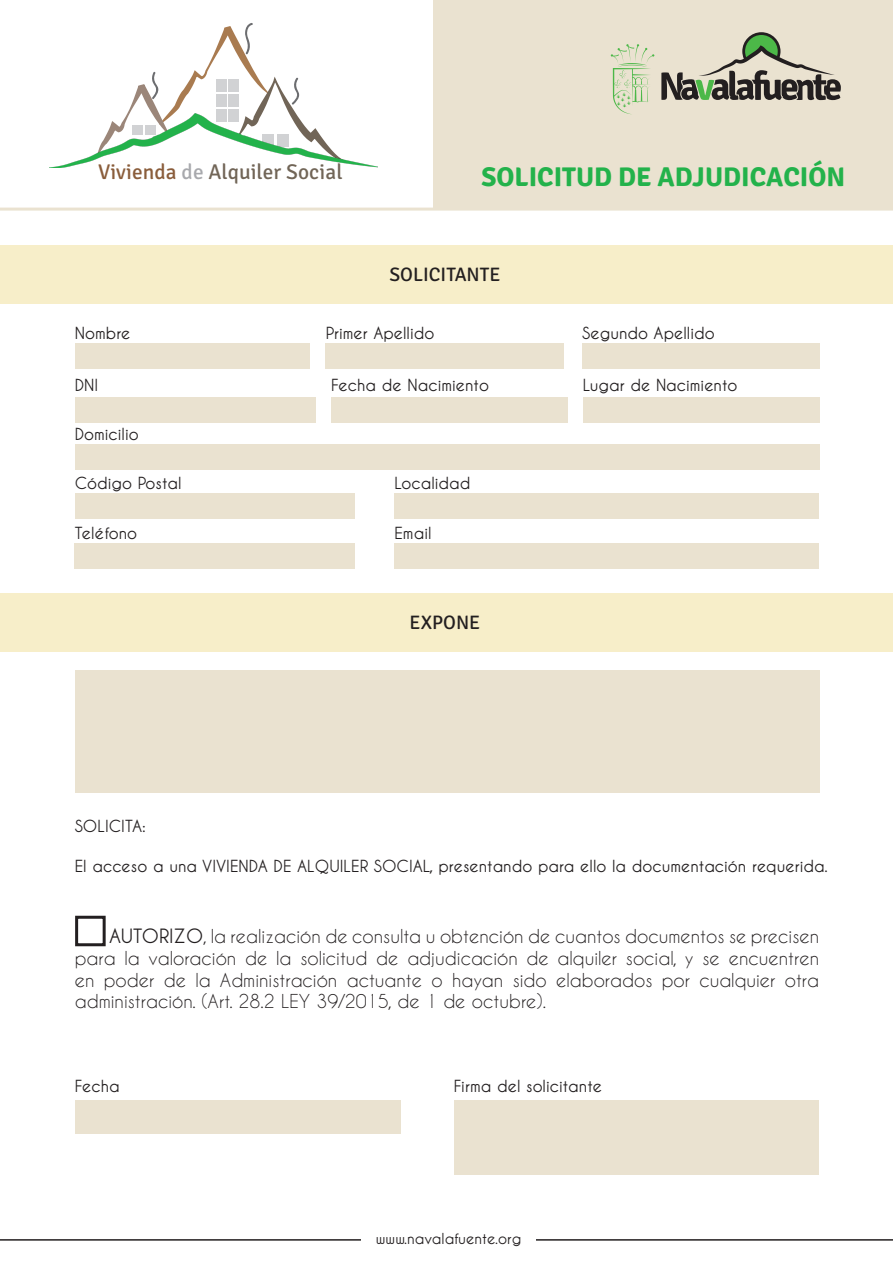
<style>
.page{position:relative;width:893px;height:1263px;background:#fff}
.page>*{position:absolute;margin:0;border:0;box-sizing:border-box;transform-origin:0 0}
.t1{font:700 27px "Signika";color:#23b24b}
.t2{font:21.3px "Signika";letter-spacing:.005em;color:#716557}
.t3{font:19.5px "Signika";color:#231f20}
.t4{font:18px/21.6px "Caviar Dreams";color:#231f20;text-align:justify}
.t5{font:700 16.5px "Caviar Dreams";color:#231f20}
.t6{font:700 15px "Caviar Dreams";color:#231f20}
.s1{color:#8a5d3b}
.s2{color:#a8a9ad}
.s3{font-weight:700;font-size:19.5px}
</style>
<div class="page">
<hr style="left:0;top:208px;width:893px;height:3px;background:#eae2d0">
<div style="left:434px;top:0;width:459px;height:208px;background:#eae2d0"></div>
<div style="left:75px;top:343px;width:234px;height:26px;background:#eae2d0"></div>
<div style="left:75px;top:444px;width:744px;height:26px;background:#eae2d0"></div>
<div style="left:75px;top:493px;width:279px;height:26px;background:#eae2d0"></div>
<div style="left:394px;top:493px;width:425px;height:26px;background:#eae2d0"></div>
<div style="left:75px;top:543px;width:280px;height:26px;background:#eae2d0"></div>
<div style="left:394px;top:543px;width:425px;height:26px;background:#eae2d0"></div>
<div style="left:75px;top:397px;width:241px;height:25px;background:#eae2d0"></div>
<div style="left:331px;top:397px;width:237px;height:25px;background:#eae2d0"></div>
<div style="left:583px;top:397px;width:237px;height:25px;background:#eae2d0"></div>
<div style="left:326px;top:343px;width:238px;height:26px;background:#eae2d0"></div>
<div style="left:582px;top:343px;width:238px;height:26px;background:#eae2d0"></div>
<div style="left:0;top:245px;width:893px;height:58px;background:#f7eec9"></div>
<div style="left:0;top:593px;width:893px;height:58px;background:#f7eec9"></div>
<svg style="left:611px;top:44px;width:43px;height:70px"></svg>
<svg style="left:661px;top:32px;width:180px;height:68px"></svg>
<svg style="left:127px;top:23px;width:173px;height:90px"></svg>
<img style="left:50px;top:113px;width:328px;height:55px">
<div style="left:75px;top:1100px;width:326px;height:33px;background:#eae2d0"></div>
<div style="left:454px;top:1100px;width:364px;height:74px;background:#eae2d0"></div>
<div style="left:75px;top:671px;width:744px;height:122px;background:#eae2d0"></div>
<hr style="left:0;top:1239px;width:893px;height:1px;background:#231f20">
<div style="left:361px;top:1233px;width:175px;height:13px;background:#fff"></div>
<div style="left:75px;top:916px;width:31px;height:30px;border:3px solid #231f20"></div>
<p class="t2" style="left:98px;top:160px;width:246px"><span class="s1">Vivienda</span> <span class="s2">de</span> Alquiler Social</p>
<p class="t1" style="left:482px;top:160px;width:365px">SOLICITUD DE ADJUDICACIÓN</p>
<p class="t3" style="left:389px;top:263px;width:113px">SOLICITANTE</p>
<p class="t5" style="left:75px;top:324px;width:57px">Nombre</p>
<p class="t5" style="left:326px;top:324px;width:110px">Primer Apellido</p>
<p class="t5" style="left:582px;top:324px;width:134px">Segundo Apellido</p>
<p class="t5" style="left:75px;top:375px;width:25px">DNI</p>
<p class="t5" style="left:331px;top:375px;width:159px">Fecha de Nacimiento</p>
<p class="t5" style="left:583px;top:375px;width:156px">Lugar de Nacimiento</p>
<p class="t5" style="left:75px;top:425px;width:65px">Domicilio</p>
<p class="t5" style="left:75px;top:474px;width:108px">Código Postal</p>
<p class="t5" style="left:394px;top:474px;width:77px">Localidad</p>
<p class="t5" style="left:75px;top:524px;width:64px">Teléfono</p>
<p class="t5" style="left:394px;top:524px;width:38px">Email</p>
<p class="t3" style="left:410px;top:611px;width:72px">EXPONE</p>
<p class="t5" style="left:75px;top:817px;width:72px">SOLICITA:</p>
<p class="t5" style="left:75px;top:856px;width:754px">El acceso a una VIVIENDA DE ALQUILER SOCIAL, presentando para ello la documentación requerida.</p>
<p class="t4" style="left:75px;top:926px;width:746px;text-indent:34px"><span class="s3">AUTORIZO</span>, la realización de consulta u obtención de cuantos documentos se precisen para la valoración de la solicitud de adjudicación de alquiler social, y se encuentren en poder de la Administración actuante o hayan sido elaborados por cualquier otra administración. (Art. 28.2 LEY 39/2015, de 1 de octubre).</p>
<p class="t5" style="left:75px;top:1076px;width:46px">Fecha</p>
<p class="t5" style="left:454px;top:1076px;width:150px">Firma del solicitante</p>
<p class="t6" style="left:376px;top:1230px;width:147px">www.navalafuente.org</p>
</div>
